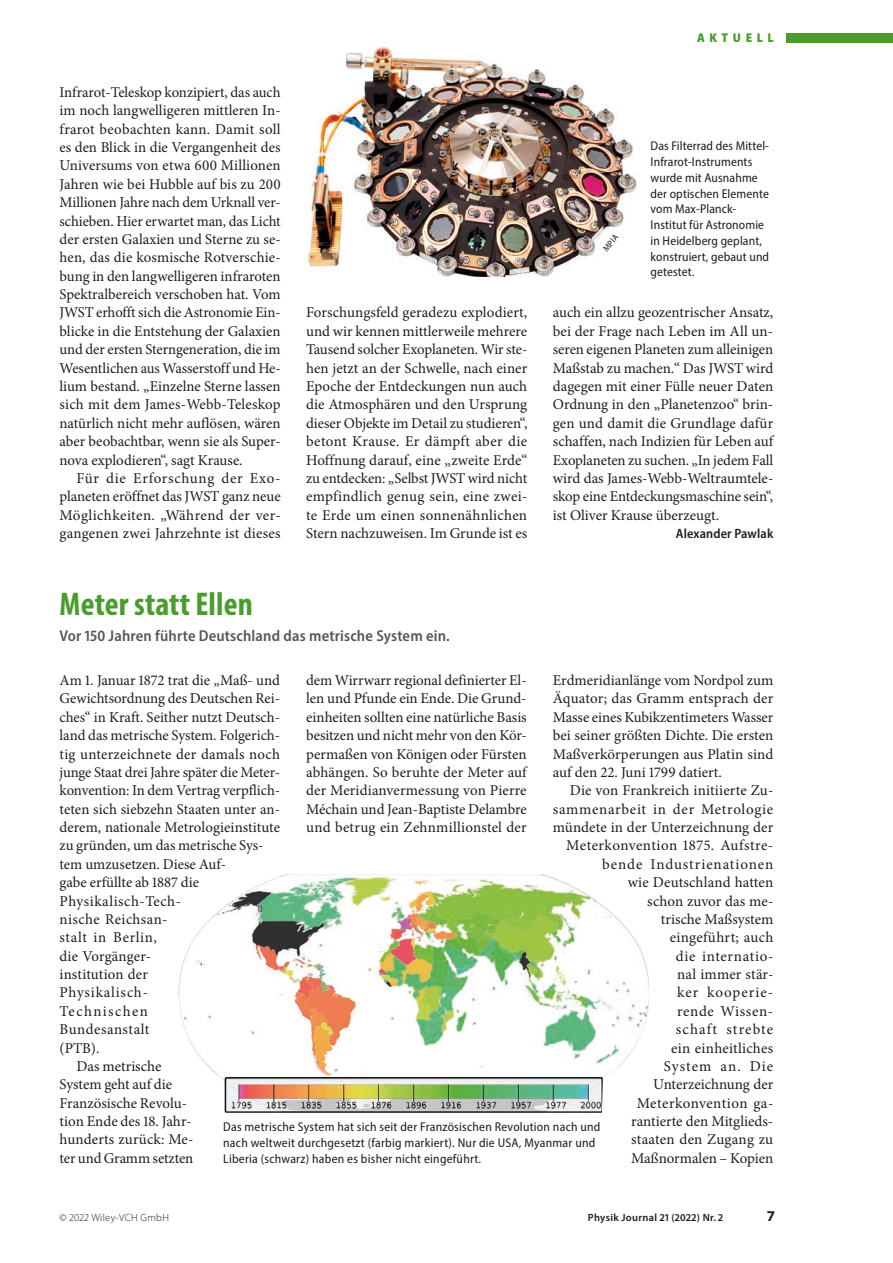
<style>
.page{position:relative;width:893px;height:1263px;background:#fff}
.page>*{position:absolute;margin:0;border:0;box-sizing:border-box;transform-origin:0 0}
.t1{font:700 condensed 33px "Myriad Pro";letter-spacing:.005em;color:#4a9c2d}
.t2{font:600 semi-condensed 15.75px "Myriad Pro";letter-spacing:.01em;color:#575756}
.t3{font:15px/18.3px "Minion Pro";letter-spacing:.005em;color:#1d1d1b;text-align:justify}
.t4{font:15px "Minion Pro";letter-spacing:.035em;color:#1d1d1b}
.t5{font:15px "Minion Pro";letter-spacing:.025em;color:#1d1d1b}
.t6{font:15px "Minion Pro";letter-spacing:.045em;color:#1d1d1b}
.t7{font:15px "Minion Pro";letter-spacing:.055em;color:#1d1d1b}
.t8{font:15px "Minion Pro";letter-spacing:.095em;color:#1d1d1b}
.t9{font:700 15px "Myriad Pro";color:#1d1d1b}
.t10{font:600 semi-condensed 13.5px "Myriad Pro";letter-spacing:.01em;color:#1d1d1b}
.t11{font:semi-condensed 12.75px/15.8px "Myriad Pro";letter-spacing:.01em;color:#1d1d1b}
.t12{font:900 semi-condensed 12.75px "Myriad Pro";letter-spacing:.36em;color:#4a9c2d}
.t13{font:600 10.5px "Myriad Pro";letter-spacing:.03em;color:#1d1d1b}
.t14{font:300 10.5px "Myriad Pro";letter-spacing:.03em;color:#1d1d1b}
.t15{font:semi-condensed 9px "Myriad Pro";color:#1d1d1b}
</style>
<div class="page">
<div style="left:787px;top:33px;width:106px;height:9px;background:#4a9c2d"></div>
<img style="left:179px;top:874px;width:470px;height:239px">
<img style="left:307px;top:47px;width:330px;height:229px">
<p class="t3" style="left:60px;top:83px;width:223px">Infrarot-Teleskop konzipiert, das auch im noch langwelligeren mittleren In&shy;frarot beobachten kann. Damit soll es den Blick in die Vergangenheit des Universums von etwa 600 Millionen Jahren wie bei Hubble auf bis zu 200<br>Millionen Jahre nach dem Urknall ver&shy;schieben. Hier erwartet man, das Licht der ersten Galaxien und Sterne zu se&shy;hen, das die kosmische Rotverschie&shy;bung in den langwelligeren infraroten Spektralbereich verschoben hat. Vom JWST erhofft sich die Astronomie Ein&shy;blicke in die Entstehung der Galaxien und der ers ten Sterngeneration, die im Wesentlichen aus Wasserstoff und He&shy;lium bestand. „Einzelne Sterne lassen sich mit dem James-Webb-Teleskop natürlich nicht mehr auflösen, wären aber beobachtbar, wenn sie als Super&shy;nova explodieren“, sagt Krause.</p>
<p class="t3" style="left:60px;top:469px;width:223px;text-indent:17px">Für die Erforschung der Exo&shy;planeten eröffnet das JWST ganz neue Möglichkeiten. „Während der ver&shy;gangenen zwei Jahrzehnte ist dieses</p>
<p class="t12" style="left:697px;top:30px;width:78px">Aktuell</p>
<p class="t15" style="left:601px;top:246px;width:20px;rotate:-50deg">MPIA</p>
<p class="t11" style="left:651px;top:138px;width:120px">Das Filterrad des Mittel-<br>Infrarot-Instruments wurde mit Ausnahme der optischen Elemente vom Max-Planck-<br>Institut für Astronomie in Heidelberg geplant, konstruiert, gebaut und getestet.</p>
<p class="t3" style="left:306px;top:304px;width:223px">Forschungsfeld geradezu explodiert, und wir kennen mittlerweile mehrere Tausend solcher Exoplaneten. Wir ste&shy;hen jetzt an der Schwelle, nach einer Epoche der Entdeckungen nun auch die Atmosphären und den Ursprung dieser Objekte im Detail zu studieren“, betont Krause. Er dämpft aber die Hoffnung darauf, eine „zweite Erde“ zu entdecken: „Selbst JWST wird nicht empfindlich genug sein, eine zwei&shy;te Erde um einen sonnenähnlichen Stern nachzuweisen. Im Grunde ist es</p>
<p class="t3" style="left:553px;top:304px;width:222px">auch ein allzu geozentrischer Ansatz, bei der Frage nach Leben im All un&shy;seren eigenen Planeten zum alleinigen Maßstab zu machen.“ Das JWST wird dagegen mit einer Fülle neuer Daten Ordnung in den „Planetenzoo“ brin&shy;gen und damit die Grundlage dafür schaffen, nach Indizien für Leben auf Exoplaneten zu suchen. „In jedem Fall wird das James-Webb-Weltraumtele&shy;skop eine Entdeckungsmaschine sein“, ist Oliver Krause überzeugt.</p>
<p class="t10" style="left:676px;top:525px;width:99px">Alexander Pawlak</p>
<h1 class="t1" style="left:60px;top:583px;width:195px">Meter statt Ellen</h1>
<p class="t2" style="left:60px;top:626px;width:392px">Vor 150 Jahren führte Deutschland das metrische System ein.</p>
<p class="t3" style="left:60px;top:671px;width:222px">Am 1. Januar 1872 trat die „Maß- und</p>
<p class="t3" style="left:60px;top:689px;width:222px">Gewichtsordnung des Deutschen Rei-</p>
<p class="t3" style="left:60px;top:708px;width:222px">ches“ in Kraft. Seither nutzt Deutsch-</p>
<p class="t3" style="left:60px;top:726px;width:222px">land das metrische System. Folgerich-</p>
<p class="t3" style="left:60px;top:745px;width:222px">tig unterzeichnete der damals noch</p>
<p class="t3" style="left:60px;top:763px;width:222px">junge Staat drei Jahre später die Meter-</p>
<p class="t3" style="left:60px;top:781px;width:222px">konvention: In dem Vertrag verpflich-</p>
<p class="t3" style="left:60px;top:800px;width:222px">teten sich siebzehn Staaten unter an-</p>
<p class="t3" style="left:60px;top:818px;width:222px">derem, nationale Metro logieinstitute</p>
<p class="t3" style="left:60px;top:836px;width:205px">zu gründen, um das metrische Sys-</p>
<p class="t3" style="left:60px;top:855px;width:168px">tem umzusetzen. Diese Auf-</p>
<p class="t3" style="left:60px;top:873px;width:141px">gabe erfüllte ab 1887 die</p>
<p class="t4" style="left:60px;top:891px;width:123px">Physikalisch-Tech-</p>
<p class="t5" style="left:60px;top:909px;width:109px">nische Reichsan-</p>
<p class="t6" style="left:60px;top:927px;width:99px">stalt in Berlin,</p>
<p class="t3" style="left:60px;top:947px;width:93px">die Vorgänger-</p>
<p class="t3" style="left:60px;top:965px;width:90px">institution der</p>
<p class="t7" style="left:60px;top:982px;width:90px">Physikalisch-</p>
<p class="t8" style="left:60px;top:1001px;width:90px">Technischen</p>
<p class="t4" style="left:60px;top:1019px;width:91px">Bundesanstalt</p>
<p class="t3" style="left:60px;top:1039px;width:41px">(PTB).</p>
<p class="t3" style="left:77px;top:1057px;width:86px">Das metrische</p>
<p class="t3" style="left:60px;top:1075px;width:114px">System geht auf die</p>
<p class="t3" style="left:60px;top:1094px;width:129px">Französische Revolu-</p>
<p class="t3" style="left:60px;top:1112px;width:134px">tion Ende des 18. Jahr-</p>
<p class="t3" style="left:60px;top:1130px;width:135px">hunderts zurück: Me-</p>
<p class="t3" style="left:60px;top:1149px;width:135px">ter und Gramm setzten</p>
<p class="t3" style="left:306px;top:671px;width:222px">dem Wirrwarr regional definierter El&shy;len und Pfunde ein Ende. Die Grund&shy;einheiten sollten eine natürliche Basis besitzen und nicht mehr von den Kör&shy;permaßen von Königen oder Fürsten abhängen. So beruhte der Meter auf der Meridianvermessung von Pierre Méchain und Jean-Baptiste Delambre und betrug ein Zehnmillionstel der</p>
<p class="t3" style="left:553px;top:671px;width:222px">Erdmeridianlänge vom Nordpol zum Äquator; das Gramm entsprach der Masse eines Kubikzentimeters Wasser bei seiner größten Dichte. Die ersten Maßverkörperungen aus Platin sind auf den 22. Juni 1799 datiert.</p>
<p class="t3" style="left:553px;top:781px;width:222px;text-align:right">Die von Frankreich initiierte Zu&shy;sammenarbeit in der Metrologie mündete in der Unterzeichnung der<br>Meterkonvention 1875. Aufstre&shy;bende Industrienationen<br>wie Deutschland hatten<br>schon zuvor das me-<br>trische Maßsystem<br>eingeführt; auch<br>die internatio-<br>nal immer stär-<br>ker kooperie-<br>rende Wissen-<br>schaft strebte<br>ein einheitliches<br>System an. Die<br>Unterzeichnung der<br>Meterkonvention ga-<br>rantierte den Mitglieds-<br>staaten den Zugang zu<br>Maßnormalen – Kopien</p>
<p class="t11" style="left:223px;top:1119px;width:379px">Das metrische System hat sich seit der Französischen Revolution nach und nach weltweit durchgesetzt (farbig markiert). Nur die USA, Myanmar und<br>Liberia (schwarz) haben es bisher nicht eingeführt.</p>
<p class="t14" style="left:60px;top:1211px;width:111px">© 2022 Wiley-VCH GmbH</p>
<p class="t13" style="left:588px;top:1211px;width:137px">Physik Journal 21 (2022) Nr. 2</p>
<p class="t9" style="left:768px;top:1206px;width:8px">7</p>
</div>
